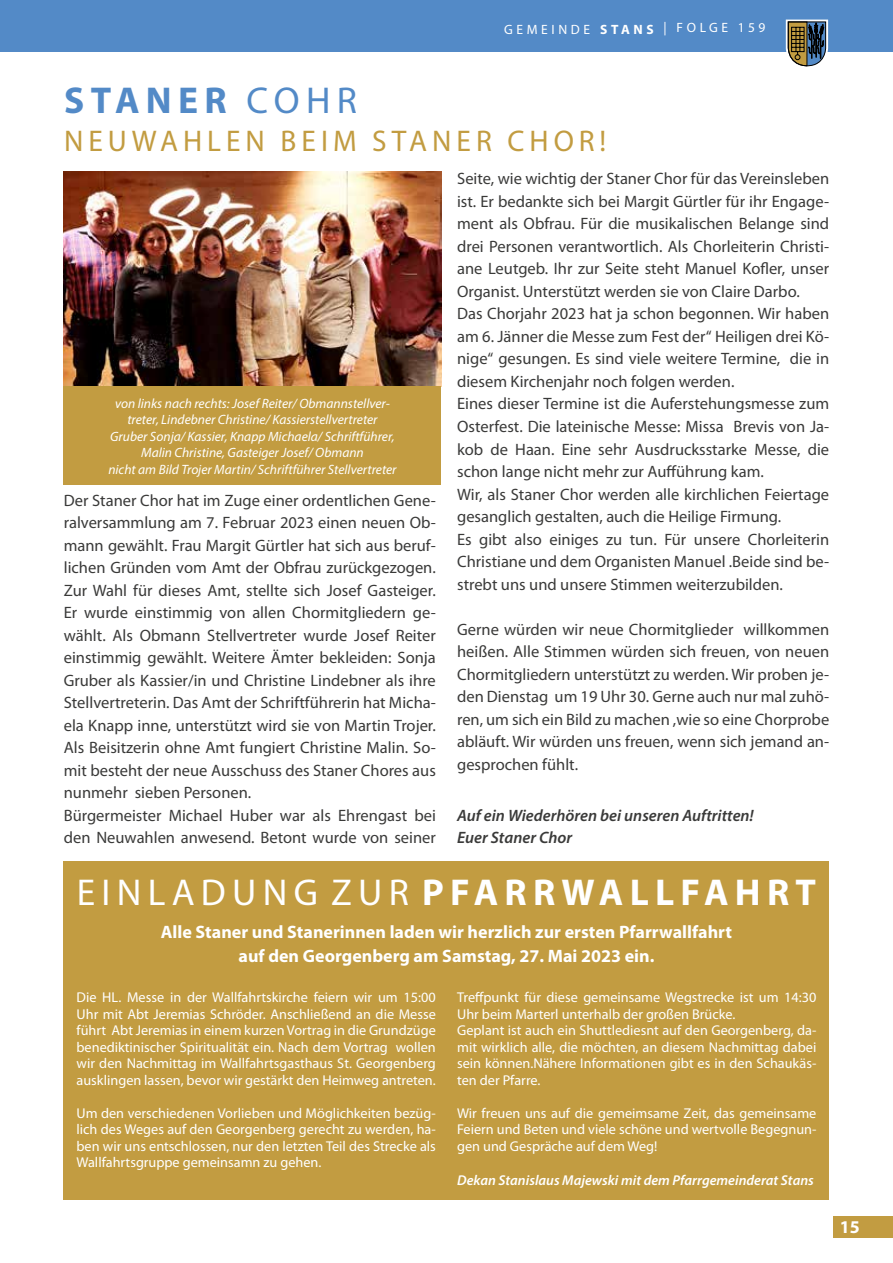
<style>
.page{position:relative;width:893px;height:1263px;background:#fff}
.page>*{position:absolute;margin:0;border:0;box-sizing:border-box;transform-origin:0 0}
.t1{font:700 37.5px "Myriad Pro";letter-spacing:.165em;color:#fff}
.t2{font:700 37.5px "Myriad Pro";letter-spacing:.17em;color:#538ac7}
.t3{font:30px "Myriad Pro";letter-spacing:.17em;color:#c29c41}
.t4{font:700 18px/24px "Myriad Pro";color:#fff;text-align:center}
.t5{font:16.5px/22.5px "Myriad Pro";color:#3a3a39}
.t6{font:italic 600 16.5px/22.5px "Myriad Pro";color:#3a3a39}
.t7{font:14.25px/16.5px "Myriad Pro";color:#fff;text-align:justify}
.t8{font:italic 600 14.25px "Myriad Pro";color:#fff}
.t9{font:italic 13.5px/16.5px "Myriad Pro";color:#fff;text-align:center}
.t10{font:13.5px "Myriad Pro";letter-spacing:.27em;color:#fff}
.s1{font-weight:700}
.s2{font-weight:400}
</style>
<div class="page">
<div style="left:833px;top:1216px;width:60px;height:21px;background:#c29c41"></div>
<div style="left:0;top:0;width:893px;height:51px;background:#538ac7"></div>
<svg style="left:786px;top:20px;width:42px;height:47px"></svg>
<img style="left:64px;top:172px;width:377px;height:215px">
<div style="left:64px;top:387px;width:377px;height:98px;background:#c29c41"></div>
<div style="left:64px;top:861px;width:765px;height:338px;background:#c29c41"></div>
<p class="t10" style="left:504px;top:20px;width:263px">GEMEINDE <span class="s1">STANS</span> | FOLGE 159</p>
<h1 class="t2" style="left:64px;top:80px;width:294px">STANER <span class="s2">COHR</span></h1>
<h2 class="t3" style="left:64px;top:124px;width:544px">NEUWAHLEN BEIM STANER CHOR!</h2>
<p class="t9" style="left:108px;top:395px;width:290px">von links nach rechts: Josef Reiter/ Obmannstellver&shy;treter, Lindebner Christine/ Kassierstellvertreter Gruber Sonja/ Kassier, Knapp Michaela/ Schriftführer, Malin Christine, Gasteiger Josef/ Obmann<br>nicht am Bild Trojer Martin/ Schriftführer Stellvertreter</p>
<p class="t5" style="left:64px;top:489px;width:374px">Der Staner Chor hat im Zuge einer ordentlichen Gene&shy;ralversammlung am 7. Februar 2023 einen neuen Ob&shy;mann gewählt. Frau Margit Gürtler hat sich aus beruf&shy;lichen Gründen vom Amt der Obfrau zurückgezogen.<br>Zur Wahl für dieses Amt, stellte sich Josef Gasteiger.<br>Er wurde einstimmig von allen Chormitgliedern ge&shy;wählt. Als Obmann Stellvertreter wurde Josef Reiter einstimmig gewählt. Weitere Ämter bekleiden: Sonja Gruber als Kassier/in und Christine Lindebner als ihre Stellvertreterin. Das Amt der Schriftführerin hat Micha&shy;ela Knapp inne, unterstützt wird sie von Martin Trojer.<br>Als Beisitzerin ohne Amt fungiert Christine Malin. So&shy;mit besteht der neue Ausschuss des Staner Chores aus nunmehr sieben Personen.<br>Bürgermeister Michael Huber war als Ehrengast bei den Neuwahlen anwesend. Betont wurde von seiner</p>
<p class="t5" style="left:457px;top:168px;width:374px">Seite, wie wichtig der Staner Chor für das Vereinsleben ist. Er bedankte sich bei Margit Gürtler für ihr Engage&shy;ment als Obfrau. Für die musikalischen Belange sind drei Personen verantwortlich. Als Chorleiterin Christi&shy;ane Leutgeb. Ihr zur Seite steht Manuel Kofler, unser Organist. Unterstützt werden sie von Claire Darbo.<br>Das Chorjahr 2023 hat ja schon begonnen. Wir haben am 6. Jänner die Messe zum Fest der“ Heiligen drei Kö&shy;nige“ gesungen. Es sind viele weitere Termine, die in diesem Kirchenjahr noch folgen werden.<br>Eines dieser Termine ist die Auferstehungsmesse zum Osterfest. Die lateinische Messe: Missa Brevis von Ja&shy;kob de Haan. Eine sehr Ausdrucksstarke Messe, die schon lange nicht mehr zur Aufführung kam.<br>Wir, als Staner Chor werden alle kirchlichen Feiertage gesanglich gestalten, auch die Heilige Firmung.<br>Es gibt also einiges zu tun. Für unsere Chorleiterin Christiane und dem Organisten Manuel .Beide sind be&shy;strebt uns und unsere Stimmen weiterzubilden.</p>
<p class="t5" style="left:457px;top:618px;width:374px;text-align:justify">Gerne würden wir neue Chormitglieder willkommen heißen. Alle Stimmen würden sich freuen, von neuen Chormitgliedern unterstützt zu werden. Wir proben je&shy;den Dienstag um 19 Uhr 30. Gerne auch nur mal zuhö&shy;ren, um sich ein Bild zu machen ,wie so eine Chorprobe abläuft. Wir würden uns freuen, wenn sich jemand an&shy;gesprochen fühlt.</p>
<p class="t6" style="left:457px;top:803px;width:298px">Auf ein Wiederhören bei unseren Auftritten!<br>Euer Staner Chor</p>
<h1 class="t1" style="left:77px;top:871px;width:741px"><span class="s2">EINLADUNG ZUR</span> PFARRWALLFAHRT</h1>
<p class="t4" style="left:161px;top:920px;width:573px">Alle Staner und Stanerinnen laden wir herzlich zur ersten Pfarrwallfahrt auf den Georgenberg am Samstag, 27. Mai 2023 ein.</p>
<p class="t7" style="left:77px;top:989px;width:361px">Die HL. Messe in der Wallfahrtskirche feiern wir um 15:00<br>Uhr mit Abt Jeremias Schröder. Anschließend an die Messe führt Abt Jeremias in einem kurzen Vortrag in die Grundzüge benediktinischer Spiritualität ein. Nach dem Vortrag wollen wir den Nachmittag im Wallfahrtsgasthaus St. Georgenberg ausklingen lassen, bevor wir gestärkt den Heimweg antreten.</p>
<p class="t7" style="left:77px;top:1105px;width:361px">Um den verschiedenen Vorlieben und Möglichkeiten bezüg&shy;lich des Weges auf den Georgenberg gerecht zu werden, ha&shy;ben wir uns entschlossen, nur den letzten Teil des Strecke als Wallfahrtsgruppe gemeinsamn zu gehen.</p>
<p class="t7" style="left:457px;top:989px;width:361px;text-align:left">Treffpunkt für diese gemeinsame Wegstrecke ist um 14:30<br>Uhr beim Marterl unterhalb der großen Brücke.<br>Geplant ist auch ein Shuttlediesnt auf den Georgenberg, da&shy;mit wirklich alle, die möchten, an diesem Nachmittag dabei sein können.Nähere Informationen gibt es in den Schaukäs&shy;ten der Pfarre.</p>
<p class="t7" style="left:457px;top:1105px;width:361px">Wir freuen uns auf die gemeimsame Zeit, das gemeinsame Feiern und Beten und viele schöne und wertvolle Begegnun&shy;gen und Gespräche auf dem Weg!</p>
<p class="t8" style="left:457px;top:1171px;width:358px">Dekan Stanislaus Majewski mit dem Pfarrgemeinderat Stans</p>
<p class="t4" style="left:840px;top:1215px;width:21px">15</p>
</div>
